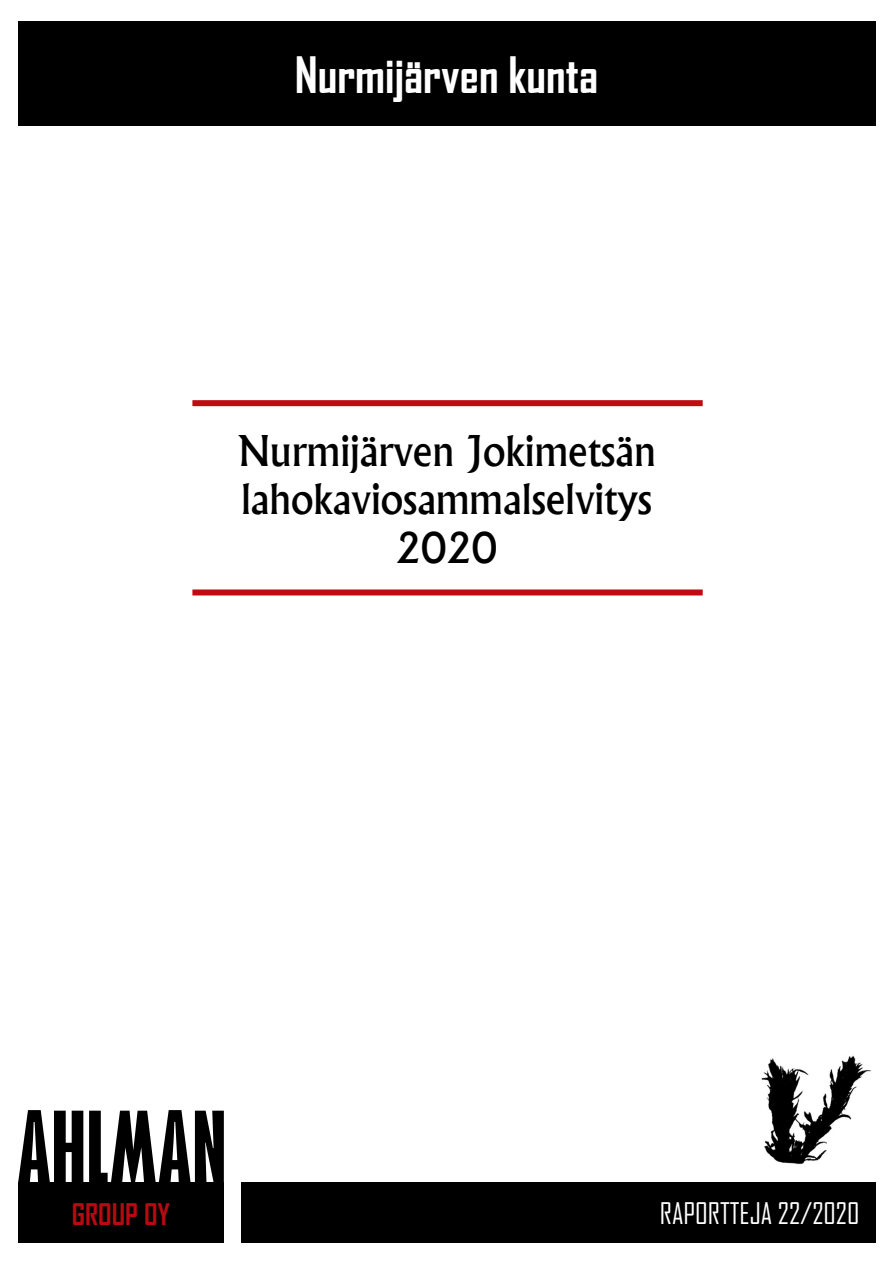
<style>
.page{position:relative;width:893px;height:1263px;background:#fff}
.page>*{position:absolute;margin:0;border:0;box-sizing:border-box;transform-origin:0 0}
.t1{font:700 extra-condensed 90px "Gill Sans";color:#000;scale:1.21 1}
.t2{font:700 48px "Agency FB";color:#fff}
.t3{font:500 40.5px "Albertus";color:#000}
.t4{font:28.5px "Agency FB";color:#fff}
.t5{font:700 28.5px "Agency FB";color:#b50b11}
</style>
<div class="page">
<div style="left:18px;top:21px;width:858px;height:104px;background:#000"></div>
<div style="left:242px;top:1182px;width:634px;height:60px;background:#000"></div>
<div style="left:18px;top:1182px;width:206px;height:60px;background:#000"></div>
<div style="left:192px;top:400px;width:511px;height:6px;background:#bf0c12"></div>
<div style="left:192px;top:589px;width:511px;height:6px;background:#bf0c12"></div>
<img style="left:761px;top:1055px;width:110px;height:109px">
<p class="t2" style="left:295px;top:45px;width:305px">Nurmijärven kunta</p>
<p class="t3" style="left:237px;top:426px;width:420px">Nurmijärven Jokimetsän</p>
<p class="t3" style="left:241px;top:474px;width:412px">lahokaviosammalselvitys</p>
<p class="t3" style="left:396px;top:523px;width:103px">2020</p>
<p class="t1" style="left:17px;top:1092px;width:175px">AHLMAN</p>
<p class="t5" style="left:72px;top:1197px;width:100px">GROUP OY</p>
<p class="t4" style="left:660px;top:1195px;width:201px">RAPORTTEJA 22/2020</p>
</div>
